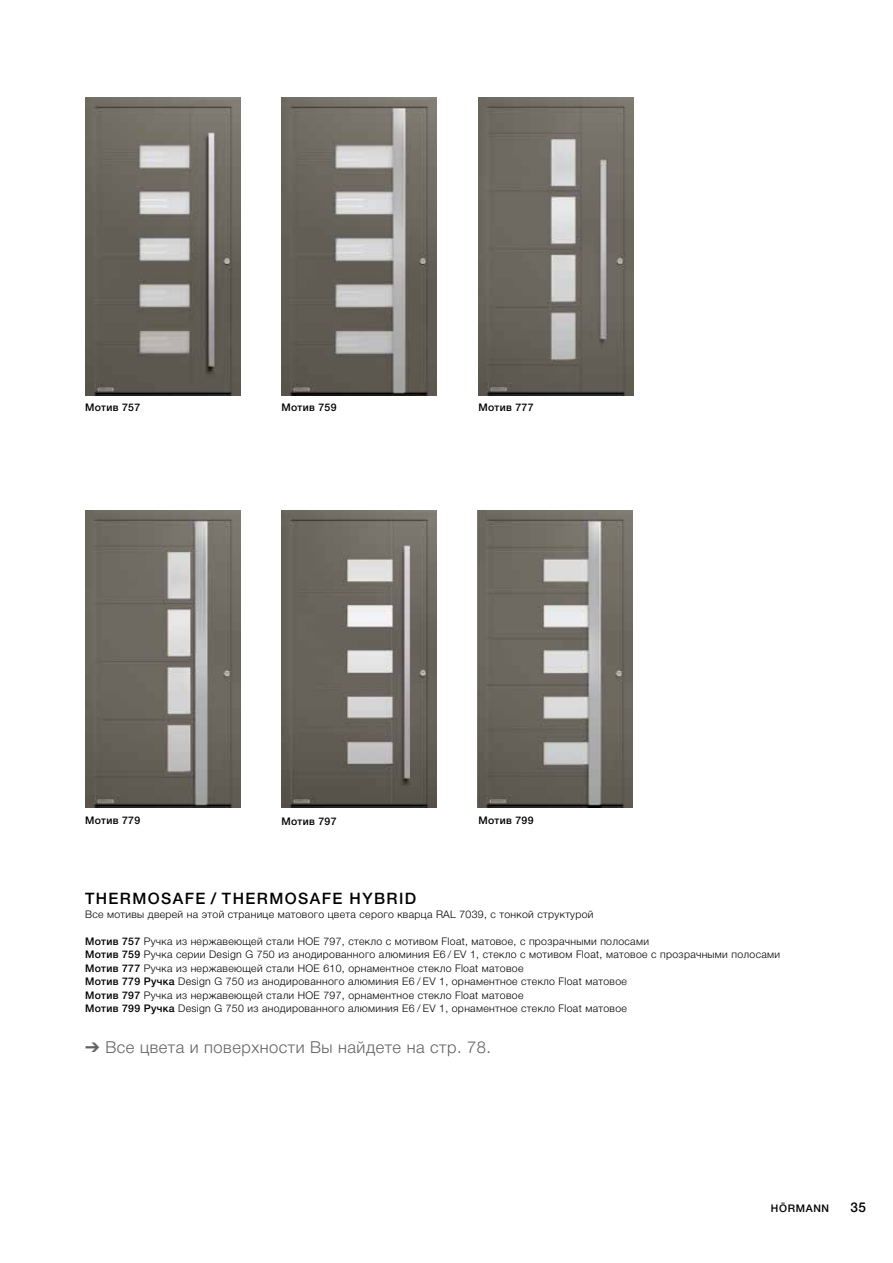
<style>
.page{position:relative;width:893px;height:1263px;background:#fff}
.page>*{position:absolute;margin:0;border:0;box-sizing:border-box;transform-origin:0 0}
.t1{font:300 16.5px "Hoermann Helvetica Neue";letter-spacing:.03em;color:#626261}
.t2{font:500 15.75px "Hoermann Helvetica Neue";letter-spacing:.09em;color:#000}
.t3{font:500 13.5px "Hoermann Helvetica Neue";color:#000}
.t4{font:300 10.5px/13.5px "Hoermann Helvetica Neue";letter-spacing:.03em;color:#000}
.t5{font:500 10.5px "Hoermann Helvetica Neue";letter-spacing:.03em;color:#000}
.t6{font:500 10.5px "Hoermann Helvetica Neue";letter-spacing:.06em;color:#000}
.s1{font-weight:500}
</style>
<div class="page">
<img style="left:478px;top:98px;width:156px;height:297px">
<img style="left:85px;top:510px;width:155px;height:298px">
<img style="left:478px;top:510px;width:155px;height:298px">
<img style="left:281px;top:510px;width:156px;height:298px">
<img style="left:281px;top:98px;width:156px;height:297px">
<img style="left:85px;top:98px;width:155px;height:297px">
<p class="t5" style="left:85px;top:400px;width:57px">Мотив 757</p>
<p class="t5" style="left:281px;top:400px;width:57px">Мотив 759</p>
<p class="t5" style="left:478px;top:400px;width:57px">Мотив 777</p>
<p class="t5" style="left:85px;top:813px;width:57px">Мотив 779</p>
<p class="t5" style="left:478px;top:813px;width:57px">Мотив 799</p>
<p class="t5" style="left:281px;top:814px;width:57px">Мотив 797</p>
<h2 class="t2" style="left:85px;top:888px;width:333px">THERMOSAFE / THERMOSAFE HYBRID</h2>
<p class="t4" style="left:85px;top:906px;width:510px">Все мотивы дверей на этой странице матового цвета серого кварца RAL 7039, с тонкой структурой</p>
<p class="t4" style="left:85px;top:933px;width:697px"><span class="s1">Мотив 757</span> Ручка из нержавеющей стали HOE 797, стекло с мотивом Float, матовое, с прозрачными полосами<br><span class="s1">Мотив 759</span> Ручка серии Design G 750 из анодированного алюминия E6 / EV 1, стекло с мотивом Float, матовое с прозрачными полосами <span class="s1">Мотив 777</span> Ручка из нержавеющей стали HOE 610, орнаментное стекло Float матовое<br><span class="s1">Мотив 779 Ручка</span> Design G 750 из анодированного алюминия E6 / EV 1, орнаментное стекло Float матовое<br><span class="s1">Мотив 797</span> Ручка из нержавеющей стали HOE 797, орнаментное стекло Float матовое<br><span class="s1">Мотив 799 Ручка</span> Design G 750 из анодированного алюминия E6 / EV 1, орнаментное стекло Float матовое</p>
<h1 class="t1" style="left:85px;top:1035px;width:408px">➔ Все цвета и поверхности Вы найдете на стр. 78.</h1>
<p class="t6" style="left:771px;top:1201px;width:60px">HÖRMANN</p>
<p class="t3" style="left:850px;top:1198px;width:17px">35</p>
</div>
